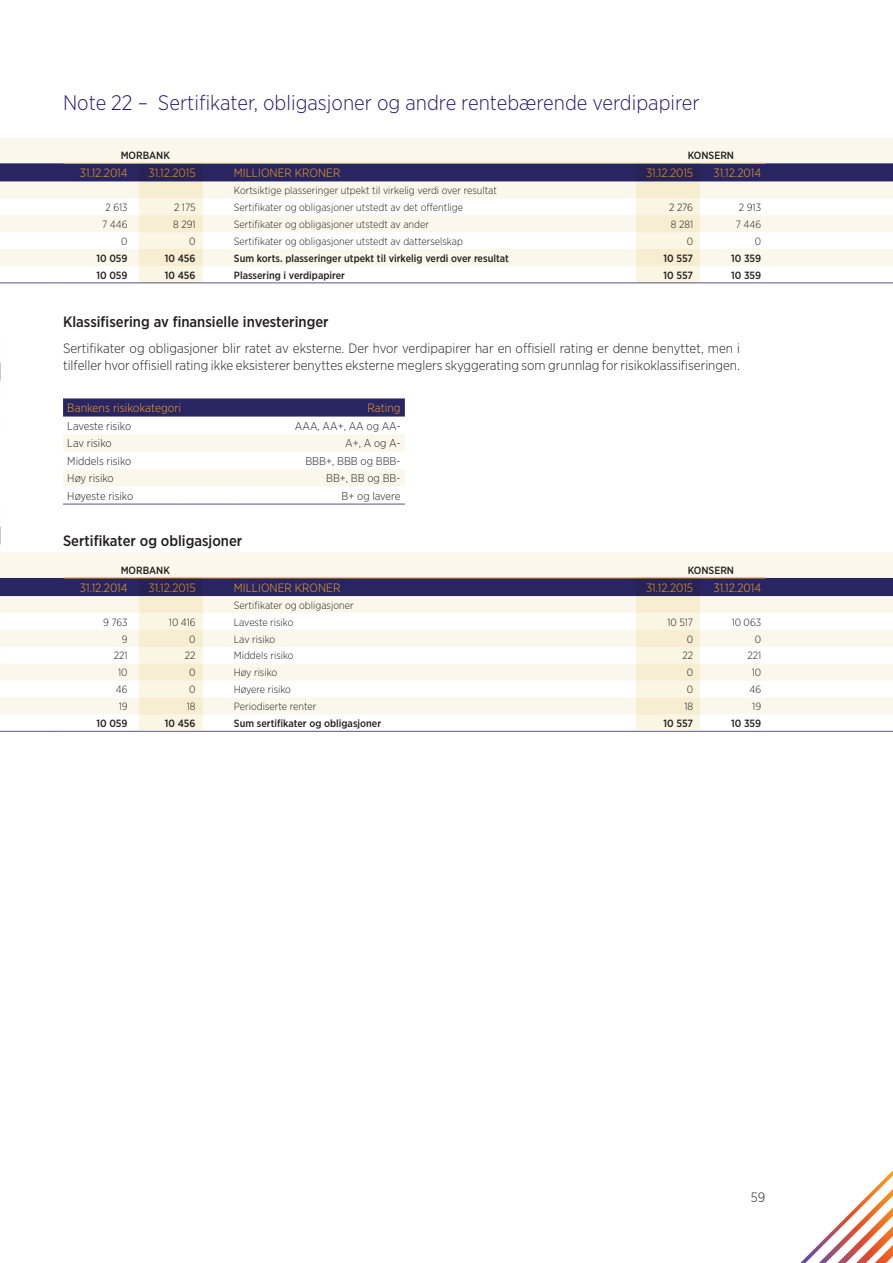
<style>
.page{position:relative;width:893px;height:1263px;background:#fff}
.page>*{position:absolute;margin:0;border:0;box-sizing:border-box;transform-origin:0 0}
.t1{font:300 21px "Gotham Narrow";color:#261b6f}
.t2{font:500 15px "Gotham Narrow";color:#231f20}
.t3{font:300 13.5px/17.2px "Gotham Narrow";color:#231f20}
.t4{font:300 12px "Gotham Narrow";color:#f9a51b}
.t5{font:300 11.25px "Gotham Narrow";color:#231f20}
.t6{font:300 10.5px "Gotham Narrow";color:#231f20}
.t7{font:500 10.5px "Gotham Narrow";color:#231f20}
</style>
<div class="page">
<svg style="left:800px;top:1170px;width:93px;height:93px"></svg>
<svg style="left:0;top:138px;width:893px;height:128px;fill:#fbf8eb"></svg>
<div style="left:0;top:163px;width:893px;height:18px;background:#282562"></div>
<hr style="left:64px;top:163px;width:68px;height:1px;background:#f9a51b">
<hr style="left:132px;top:163px;width:68px;height:1px;background:#f9a51b">
<hr style="left:200px;top:163px;width:429px;height:1px;background:#f9a51b">
<hr style="left:629px;top:163px;width:68px;height:1px;background:#f9a51b">
<hr style="left:697px;top:163px;width:68px;height:1px;background:#f9a51b">
<hr style="left:0;top:282px;width:64px;height:1px;background:#5a5380">
<hr style="left:64px;top:282px;width:68px;height:1px;background:#5a5380">
<hr style="left:132px;top:282px;width:68px;height:1px;background:#5a5380">
<hr style="left:200px;top:282px;width:429px;height:1px;background:#5a5380">
<hr style="left:629px;top:282px;width:68px;height:1px;background:#5a5380">
<hr style="left:697px;top:282px;width:68px;height:1px;background:#5a5380">
<hr style="left:765px;top:282px;width:128px;height:1px;background:#5a5380">
<svg style="left:139px;top:163px;width:64px;height:120px;background:#d9d1c5"></svg>
<svg style="left:637px;top:163px;width:63px;height:120px;background:#d9d1c5"></svg>
<svg style="left:0;top:552px;width:893px;height:162px;fill:#fbf8eb"></svg>
<div style="left:0;top:578px;width:893px;height:18px;background:#282562"></div>
<hr style="left:64px;top:578px;width:68px;height:1px;background:#f9a51b">
<hr style="left:132px;top:578px;width:68px;height:1px;background:#f9a51b">
<hr style="left:200px;top:578px;width:429px;height:1px;background:#f9a51b">
<hr style="left:629px;top:578px;width:68px;height:1px;background:#f9a51b">
<hr style="left:697px;top:578px;width:68px;height:1px;background:#f9a51b">
<hr style="left:0;top:731px;width:64px;height:1px;background:#5a5380">
<hr style="left:64px;top:731px;width:68px;height:1px;background:#5a5380">
<hr style="left:132px;top:731px;width:68px;height:1px;background:#5a5380">
<hr style="left:200px;top:731px;width:429px;height:1px;background:#5a5380">
<hr style="left:629px;top:731px;width:68px;height:1px;background:#5a5380">
<hr style="left:697px;top:731px;width:68px;height:1px;background:#5a5380">
<hr style="left:765px;top:731px;width:128px;height:1px;background:#5a5380">
<svg style="left:139px;top:578px;width:64px;height:152px;background:#e0d9cb"></svg>
<svg style="left:637px;top:578px;width:63px;height:152px;background:#e0d9ca"></svg>
<svg style="left:63px;top:398px;width:342px;height:19px;background:#322f69"></svg>
<svg style="left:63px;top:434px;width:342px;height:53px"></svg>
<hr style="left:63px;top:504px;width:114px;height:1px;background:#5a5380">
<hr style="left:177px;top:504px;width:57px;height:1px;background:#5a5380">
<hr style="left:234px;top:504px;width:171px;height:1px;background:#5a5380">
<h1 class="t1" style="left:63px;top:90px;width:638px">Note 22 – Sertifikater, obligasjoner og andre rentebærende verdipapirer</h1>
<p class="t7" style="left:121px;top:149px;width:51px">MORBANK</p>
<p class="t7" style="left:688px;top:149px;width:48px">KONSERN</p>
<p class="t4" style="left:80px;top:166px;width:49px">31.12.2014</p>
<p class="t4" style="left:149px;top:166px;width:49px">31.12.2015</p>
<p class="t4" style="left:234px;top:166px;width:108px">MILLIONER KRONER</p>
<p class="t4" style="left:646px;top:166px;width:49px">31.12.2015</p>
<p class="t4" style="left:713px;top:166px;width:49px">31.12.2014</p>
<p class="t6" style="left:234px;top:184px;width:265px">Kortsiktige plasseringer utpekt til virkelig verdi over resultat</p>
<p class="t6" style="left:106px;top:201px;width:23px">2 613</p>
<p class="t6" style="left:174px;top:201px;width:23px">2 175</p>
<p class="t6" style="left:234px;top:201px;width:231px">Sertifikater og obligasjoner utstedt av det offentlige</p>
<p class="t6" style="left:669px;top:201px;width:25px">2 276</p>
<p class="t6" style="left:739px;top:201px;width:24px">2 913</p>
<p class="t6" style="left:102px;top:218px;width:27px">7 446</p>
<p class="t6" style="left:173px;top:218px;width:24px">8 291</p>
<p class="t6" style="left:234px;top:218px;width:197px">Sertifikater og obligasjoner utstedt av ander</p>
<p class="t6" style="left:671px;top:218px;width:24px">8 281</p>
<p class="t6" style="left:736px;top:218px;width:27px">7 446</p>
<p class="t6" style="left:121px;top:235px;width:8px">0</p>
<p class="t6" style="left:189px;top:235px;width:8px">0</p>
<p class="t6" style="left:234px;top:235px;width:231px">Sertifikater og obligasjoner utstedt av datterselskap</p>
<p class="t6" style="left:687px;top:235px;width:8px">0</p>
<p class="t6" style="left:755px;top:235px;width:8px">0</p>
<p class="t7" style="left:96px;top:251px;width:33px">10 059</p>
<p class="t7" style="left:165px;top:251px;width:32px">10 456</p>
<p class="t7" style="left:234px;top:251px;width:276px">Sum korts. plasseringer utpekt til virkelig verdi over resultat</p>
<p class="t7" style="left:664px;top:251px;width:31px">10 557</p>
<p class="t7" style="left:731px;top:251px;width:32px">10 359</p>
<p class="t7" style="left:96px;top:268px;width:33px">10 059</p>
<p class="t7" style="left:165px;top:268px;width:32px">10 456</p>
<p class="t7" style="left:234px;top:268px;width:113px">Plassering i verdipapirer</p>
<p class="t7" style="left:664px;top:268px;width:31px">10 557</p>
<p class="t7" style="left:731px;top:268px;width:32px">10 359</p>
<h2 class="t2" style="left:63px;top:312px;width:267px">Klassifisering av finansielle investeringer</h2>
<p class="t3" style="left:63px;top:339px;width:678px">Sertifikater og obligasjoner blir ratet av eksterne. Der hvor verdipapirer har en offisiell rating er denne benyttet, men i tilfeller hvor offisiell rating ikke eksisterer benyttes eksterne meglers skyggerating som grunnlag for risikoklassifiseringen.</p>
<p class="t4" style="left:67px;top:401px;width:115px">Bankens risikokategori</p>
<p class="t4" style="left:367px;top:401px;width:35px">Rating</p>
<p class="t5" style="left:67px;top:419px;width:65px">Laveste risiko</p>
<p class="t5" style="left:295px;top:419px;width:107px">AAA, AA+, AA og AA-</p>
<p class="t5" style="left:67px;top:436px;width:46px">Lav risiko</p>
<p class="t5" style="left:345px;top:436px;width:57px">A+, A og A-</p>
<p class="t5" style="left:67px;top:454px;width:66px">Middels risiko</p>
<p class="t5" style="left:305px;top:454px;width:97px">BBB+, BBB og BBB-</p>
<p class="t5" style="left:67px;top:471px;width:48px">Høy risiko</p>
<p class="t5" style="left:326px;top:471px;width:76px">BB+, BB og BB-</p>
<p class="t5" style="left:67px;top:489px;width:67px">Høyeste risiko</p>
<p class="t5" style="left:342px;top:489px;width:60px">B+ og lavere</p>
<h2 class="t2" style="left:63px;top:531px;width:181px">Sertifikater og obligasjoner</h2>
<p class="t7" style="left:121px;top:563px;width:51px">MORBANK</p>
<p class="t7" style="left:688px;top:563px;width:48px">KONSERN</p>
<p class="t4" style="left:80px;top:580px;width:49px">31.12.2014</p>
<p class="t4" style="left:149px;top:580px;width:49px">31.12.2015</p>
<p class="t4" style="left:234px;top:580px;width:108px">MILLIONER KRONER</p>
<p class="t4" style="left:646px;top:580px;width:49px">31.12.2015</p>
<p class="t4" style="left:713px;top:580px;width:49px">31.12.2014</p>
<p class="t6" style="left:234px;top:599px;width:121px">Sertifikater og obligasjoner</p>
<p class="t6" style="left:103px;top:615px;width:26px">9 763</p>
<p class="t6" style="left:169px;top:615px;width:28px">10 416</p>
<p class="t6" style="left:234px;top:615px;width:61px">Laveste risiko</p>
<p class="t6" style="left:667px;top:615px;width:27px">10 517</p>
<p class="t6" style="left:732px;top:615px;width:31px">10 063</p>
<p class="t6" style="left:122px;top:632px;width:7px">9</p>
<p class="t6" style="left:189px;top:632px;width:8px">0</p>
<p class="t6" style="left:234px;top:632px;width:43px">Lav risiko</p>
<p class="t6" style="left:687px;top:632px;width:8px">0</p>
<p class="t6" style="left:755px;top:632px;width:8px">0</p>
<p class="t6" style="left:114px;top:649px;width:15px">221</p>
<p class="t6" style="left:185px;top:649px;width:12px">22</p>
<p class="t6" style="left:234px;top:649px;width:61px">Middels risiko</p>
<p class="t6" style="left:682px;top:649px;width:12px">22</p>
<p class="t6" style="left:747px;top:649px;width:15px">221</p>
<p class="t6" style="left:118px;top:666px;width:11px">10</p>
<p class="t6" style="left:189px;top:666px;width:8px">0</p>
<p class="t6" style="left:234px;top:666px;width:45px">Høy risiko</p>
<p class="t6" style="left:687px;top:666px;width:8px">0</p>
<p class="t6" style="left:752px;top:666px;width:11px">10</p>
<p class="t6" style="left:116px;top:683px;width:13px">46</p>
<p class="t6" style="left:189px;top:683px;width:8px">0</p>
<p class="t6" style="left:234px;top:683px;width:59px">Høyere risiko</p>
<p class="t6" style="left:687px;top:683px;width:8px">0</p>
<p class="t6" style="left:749px;top:683px;width:13px">46</p>
<p class="t6" style="left:119px;top:700px;width:10px">19</p>
<p class="t6" style="left:187px;top:700px;width:10px">18</p>
<p class="t6" style="left:234px;top:700px;width:84px">Periodiserte renter</p>
<p class="t6" style="left:684px;top:700px;width:10px">18</p>
<p class="t6" style="left:752px;top:700px;width:10px">19</p>
<p class="t7" style="left:96px;top:717px;width:33px">10 059</p>
<p class="t7" style="left:165px;top:717px;width:32px">10 456</p>
<p class="t7" style="left:234px;top:717px;width:149px">Sum sertifikater og obligasjoner</p>
<p class="t7" style="left:664px;top:717px;width:31px">10 557</p>
<p class="t7" style="left:731px;top:717px;width:32px">10 359</p>
<p class="t3" style="left:751px;top:1188px;width:16px">59</p>
</div>
